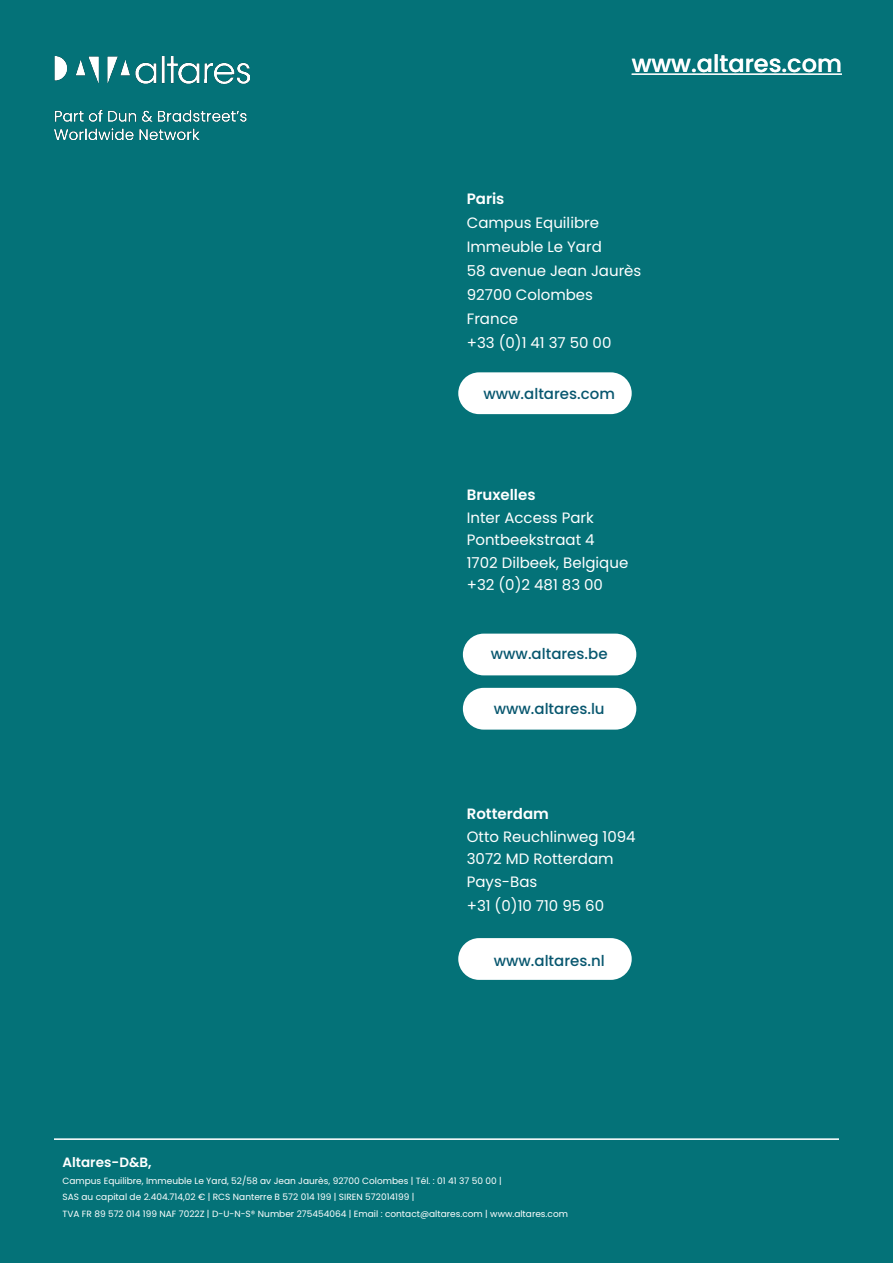
<style>
.page{position:relative;width:893px;height:1263px;background:#047278}
.page>*{position:absolute;margin:0;border:0;box-sizing:border-box;transform-origin:0 0}
.t1{font:500 24px "Poppins";color:#fff}
.t2{font:15px/24px "Poppins";color:#fff}
.t3{font:500 15px "Poppins";color:#08576f}
.t4{font:600 15px "Poppins";color:#fff}
.t5{font:600 13.5px "Poppins";color:#fff}
.t6{font:9px/16.5px "Poppins";color:#fff}
</style>
<div class="page">
<img style="left:54px;top:56px;width:196px;height:83px">
<div style="left:458px;top:372px;width:174px;height:42px;background:#fff;border-radius:21px"></div>
<div style="left:463px;top:634px;width:173px;height:41px;background:#fff;border-radius:21px"></div>
<div style="left:463px;top:688px;width:173px;height:42px;background:#fff;border-radius:21px"></div>
<div style="left:458px;top:938px;width:174px;height:42px;background:#fff;border-radius:21px"></div>
<hr style="left:632px;top:74px;width:210px;height:1px;background:#fff">
<hr style="left:54px;top:1138px;width:785px;height:2px;background:#fff">
<h1 class="t1" style="left:632px;top:49px;width:212px">www.altares.com</h1>
<h2 class="t4" style="left:467px;top:190px;width:39px">Paris</h2>
<h2 class="t2" style="left:467px;top:211px;width:176px">Campus Equilibre<br>Immeuble Le Yard<br>58 avenue Jean Jaurès<br>92700 Colombes<br>France<br>+33 (0)1 41 37 50 00</h2>
<h2 class="t3" style="left:483px;top:385px;width:133px">www.altares.com</h2>
<h2 class="t4" style="left:467px;top:486px;width:70px">Bruxelles</h2>
<h2 class="t2" style="left:467px;top:506px;width:163px;line-height:22.5px">Inter Access Park<br>Pontbeekstraat 4<br>1702 Dilbeek, Belgique +32 (0)2 481 83 00</h2>
<h2 class="t3" style="left:491px;top:645px;width:118px">www.altares.be</h2>
<h2 class="t3" style="left:494px;top:700px;width:112px">www.altares.lu</h2>
<h2 class="t4" style="left:467px;top:805px;width:84px">Rotterdam</h2>
<h2 class="t2" style="left:467px;top:825px;width:170px;line-height:22.5px">Otto Reuchlinweg 1094<br>3072 MD Rotterdam<br>Pays-Bas</h2>
<h2 class="t2" style="left:467px;top:893px;width:139px">+31 (0)10 710 95 60</h2>
<h2 class="t3" style="left:494px;top:951px;width:112px">www.altares.nl</h2>
<h3 class="t5" style="left:63px;top:1155px;width:91px">Altares-D&amp;B,</h3>
<p class="t6" style="left:63px;top:1172px;width:507px">Campus Equilibre, Immeuble Le Yard, 52/58 av Jean Jaurès, 92700 Colombes | Tél. : 01 41 37 50 00 |<br>SAS au capital de 2.404.714,02 € | RCS Nanterre B 572 014 199 | SIREN 572014199 |<br>TVA FR 89 572 014 199 NAF 7022Z | D-U-N-S® Number 275454064 | Email : contact@altares.com | www.altares.com</p>
</div>
